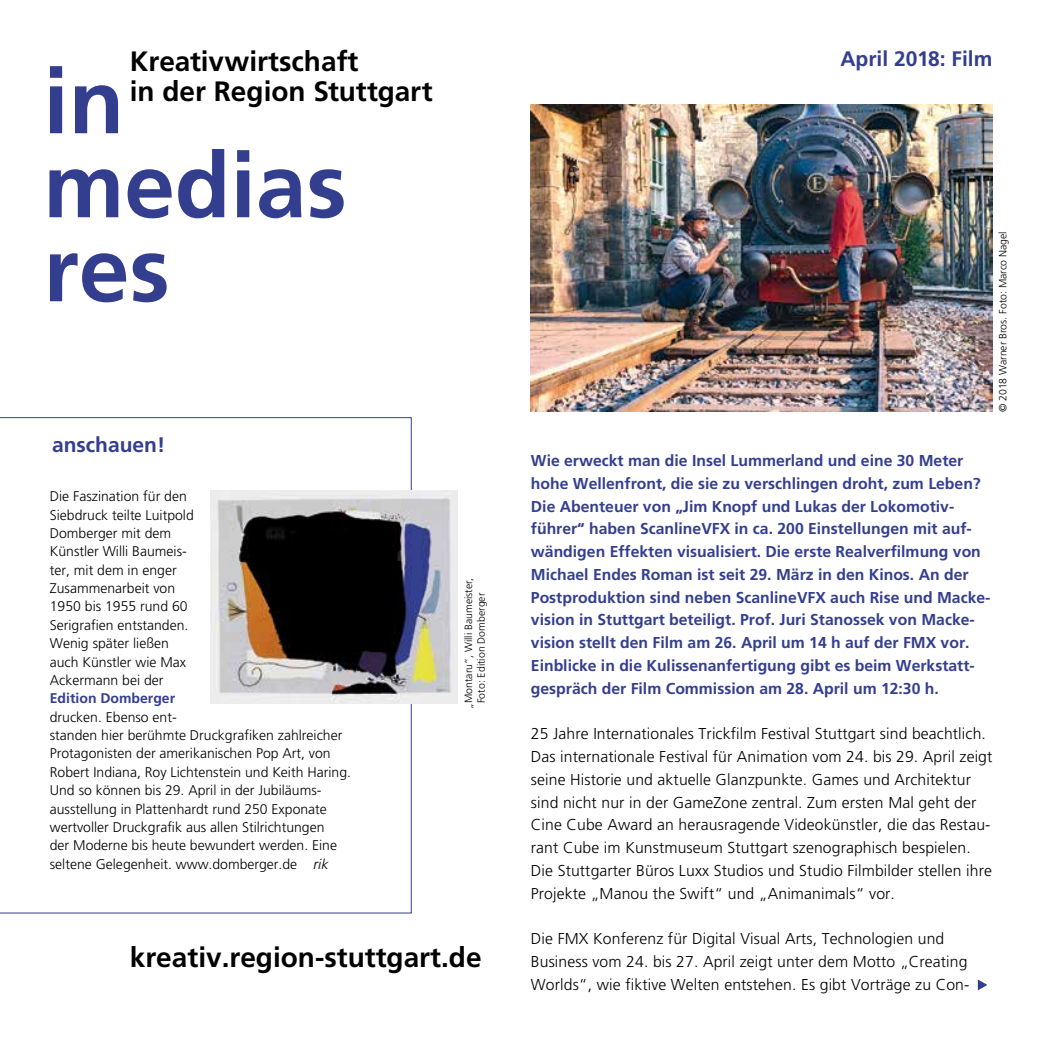
<style>
.page{position:relative;width:1042px;height:1042px;background:#fff}
.page>*{position:absolute;margin:0;border:0;box-sizing:border-box;transform-origin:0 0}
.t1{font:700 91px/84px "Frutiger";color:#343e8f}
.t2{font:700 28px "Frutiger";color:#000}
.t3{font:700 21px "Frutiger";color:#343e8f}
.t4{font:300 15.75px/22.8px "Frutiger";letter-spacing:.01em;color:#000}
.t5{font:700 15.75px/22.8px "Frutiger";color:#343e8f}
.t6{font:300 14px/18.4px "Frutiger";color:#000}
.t7{font:700 14px "Frutiger";color:#343e8f}
.t8{font:300 10.5px/12.6px "Frutiger";color:#000}
.s1{font-style:italic}
</style>
<div class="page">
<svg style="left:0;top:417px;width:412px;height:496px"></svg>
<img style="left:210px;top:491px;width:248px;height:212px">
<svg style="left:978px;top:979px;width:9px;height:11px"></svg>
<img style="left:531px;top:105px;width:461px;height:306px">
<h2 class="t2" style="left:130px;top:45px;width:230px">Kreativwirtschaft</h2>
<h3 class="t3" style="left:840px;top:46px;width:153px">April 2018: Film</h3>
<h2 class="t2" style="left:130px;top:75px;width:304px">in der Region Stuttgart</h2>
<h1 class="t1" style="left:43px;top:59px;width:305px">in medias res</h1>
<p class="t8" style="left:996px;top:412px;width:183px;rotate:-90deg">© 2018 Warner Bros. Foto: Marco Nagel</p>
<h3 class="t3" style="left:52px;top:432px;width:115px">anschauen!</h3>
<p class="t6" style="left:50px;top:487px;width:145px">Die Faszination für den<br>Siebdruck teilte Luitpold<br>Domberger mit dem<br>Künstler Willi Baumeis&shy;ter, mit dem in enger<br>Zusammenarbeit von<br>1950 bis 1955 rund 60<br>Serigrafien entstanden.<br>Wenig später ließen auch Künstler wie Max<br>Ackermann bei der</p>
<p class="t7" style="left:50px;top:690px;width:127px">Edition Domberger</p>
<p class="t6" style="left:50px;top:708px;width:303px">drucken. Ebenso ent-<br>standen hier berühmte Druckgrafiken zahlreicher Protagonisten der amerikanischen Pop Art, von Robert Indiana, Roy Lichtenstein und Keith Haring.<br>Und so können bis 29. April in der Jubiläums&shy;ausstellung in Plattenhardt rund 250 Exponate wertvoller Druckgrafik aus allen Stilrichtungen<br>der Moderne bis heute bewundert werden. Eine seltene Gelegenheit. www.domberger.de <span class="s1">rik</span></p>
<p class="t8" style="left:462px;top:703px;width:126px;text-indent:-6px;rotate:-90deg">„Montaru“, Willi Baumeister,<br>Foto: Edition Domberger</p>
<h2 class="t2" style="left:130px;top:941px;width:353px">kreativ.region-stuttgart.de</h2>
<p class="t5" style="left:531px;top:449px;width:461px">Wie erweckt man die Insel Lummerland und eine 30 Meter hohe Wellenfront, die sie zu verschlingen droht, zum Leben?<br>Die Abenteuer von „Jim Knopf und Lukas der Lokomotiv&shy;führer“ haben ScanlineVFX in ca. 200 Einstellungen mit auf&shy;wändigen Effekten visualisiert. Die erste Realverfilmung von Michael Endes Roman ist seit 29. März in den Kinos. An der Postproduktion sind neben ScanlineVFX auch Rise und Macke&shy;vision in Stuttgart beteiligt. Prof. Juri Stanossek von Macke&shy;vision stellt den Film am 26. April um 14 h auf der FMX vor.<br>Einblicke in die Kulissenanfertigung gibt es beim Werkstatt&shy;gespräch der Film Commission am 28. April um 12:30 h.</p>
<p class="t4" style="left:531px;top:723px;width:463px">25 Jahre Internationales Trickfilm Festival Stuttgart sind beachtlich.<br>Das internationale Festival für Animation vom 24. bis 29. April zeigt seine Historie und aktuelle Glanzpunkte. Games und Architektur sind nicht nur in der GameZone zentral. Zum ersten Mal geht der Cine Cube Award an herausragende Videokünstler, die das Restau&shy;rant Cube im Kunstmuseum Stuttgart szenographisch bespielen.<br>Die Stuttgarter Büros Luxx Studios und Studio Filmbilder stellen ihre Projekte „Manou the Swift“ und „Animanimals“ vor.</p>
<p class="t4" style="left:531px;top:927px;width:440px">Die FMX Konferenz für Digital Visual Arts, Technologien und<br>Business vom 24. bis 27. April zeigt unter dem Motto „Creating<br>Worlds“, wie fiktive Welten entstehen. Es gibt Vorträge zu Con-</p>
</div>
